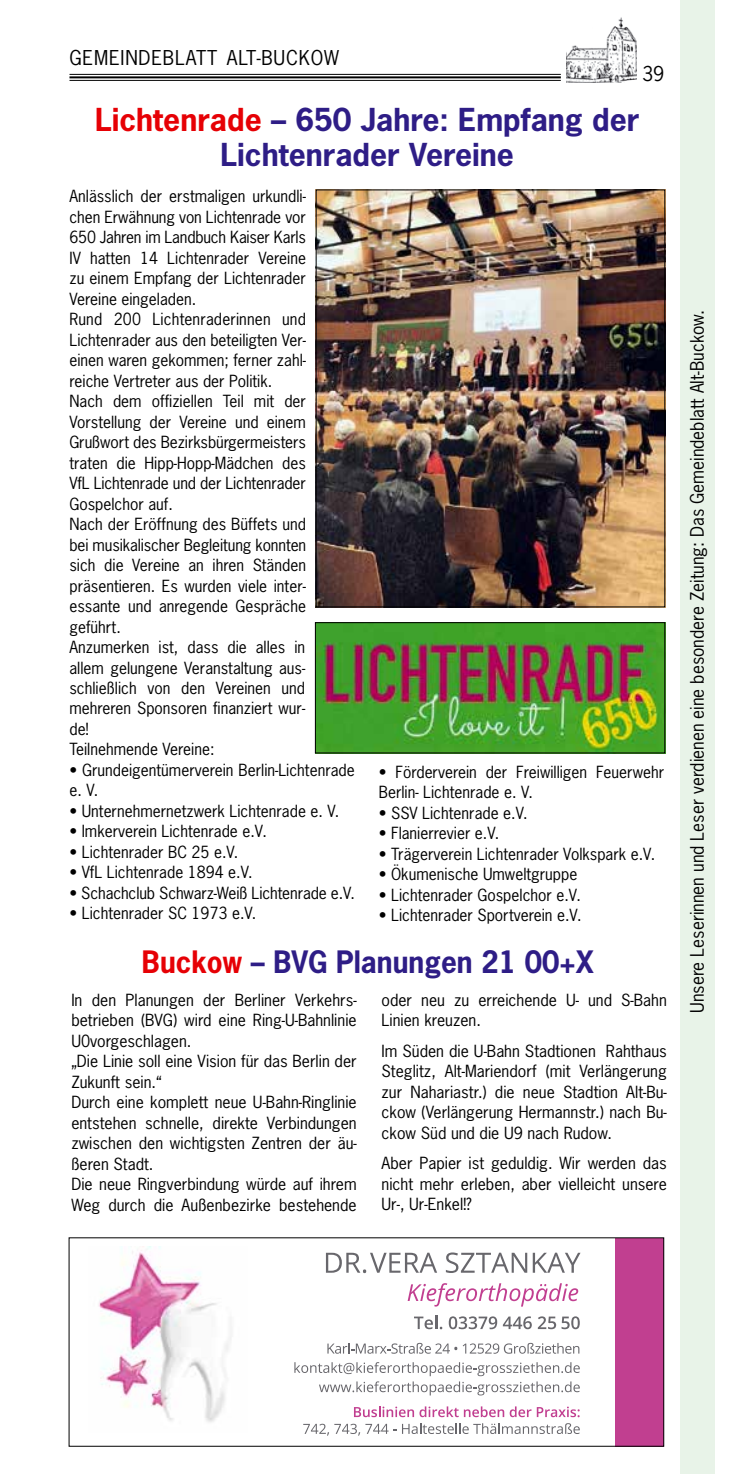
<style>
.page{position:relative;width:737px;height:1474px;background:#fff}
.page>*{position:absolute;margin:0;border:0;box-sizing:border-box;transform-origin:0 0}
.t1{font:700 29.75px/35.7px "News Gothic";color:#2e1d86;text-align:center}
.t2{font:700 29.05px "News Gothic";color:#2e1d86;scale:.96 1}
.t3{font:19.25px "News Gothic";letter-spacing:.04em;color:#000}
.t4{font:17.5px "News Gothic";color:#000}
.t5{font:15.75px/20.5px "News Gothic";color:#000}
.s1{color:#e60005}
</style>
<div class="page">
<hr style="left:69px;top:74px;width:492px;height:1px;background:#000">
<hr style="left:69px;top:76px;width:492px;height:2px;background:#000">
<hr style="left:69px;top:80px;width:492px;height:1px;background:#000">
<img style="left:566px;top:17px;width:70px;height:65px">
<svg style="left:624px;top:79px;width:13px;height:3px"></svg>
<img style="left:98px;top:1246px;width:133px;height:176px">
<svg style="left:326px;top:1252px;width:111px;height:21px"></svg>
<svg style="left:446px;top:1252px;width:81px;height:20px"></svg>
<svg style="left:533px;top:1252px;width:47px;height:20px"></svg>
<svg style="left:407px;top:1283px;width:171px;height:23px"></svg>
<svg style="left:414px;top:1315px;width:28px;height:14px"></svg>
<svg style="left:449px;top:1316px;width:48px;height:13px"></svg>
<svg style="left:503px;top:1316px;width:29px;height:13px"></svg>
<svg style="left:538px;top:1316px;width:42px;height:13px"></svg>
<svg style="left:327px;top:1342px;width:252px;height:11px"></svg>
<svg style="left:294px;top:1362px;width:286px;height:33px"></svg>
<div style="left:615px;top:1237px;width:48px;height:209px;background:#c13f90"></div>
<svg style="left:303px;top:1406px;width:277px;height:29px"></svg>
<div style="left:680px;top:0;width:34px;height:1473px;background:#e8f3e8"></div>
<img style="left:318px;top:192px;width:345px;height:413px">
<div style="left:316px;top:190px;width:349px;height:417px;border:1px solid #000"></div>
<img style="left:317px;top:624px;width:346px;height:127px">
<div style="left:315px;top:622px;width:350px;height:131px;border:1px solid #000"></div>
<p class="t3" style="left:69px;top:45px;width:271px">GEMEINDEBLATT ALT-BUCKOW</p>
<p class="t3" style="left:642px;top:61px;width:24px">39</p>
<h1 class="t1" style="left:95px;top:101px;width:546px"><span class="s1">Lichtenrade</span> – 650 Jahre: Empfang der<br>Lichtenrader Vereine</h1>
<p class="t5" style="left:69px;top:186px;width:238px">Anlässlich der erstmaligen urkundli&shy;chen Erwähnung von Lichtenrade vor<br>650 Jahren im Landbuch Kaiser Karls<br>IV hatten 14 Lichtenrader Vereine zu einem Empfang der Lichtenrader<br>Vereine eingeladen.<br>Rund 200 Lichtenraderinnen und<br>Lichtenrader aus den beteiligten Ver&shy;einen waren gekommen; ferner zahl&shy;reiche Vertreter aus der Politik.<br>Nach dem offiziellen Teil mit der<br>Vorstellung der Vereine und einem<br>Grußwort des Bezirksbürgermeisters traten die Hipp-Hopp-Mädchen des<br>VfL Lichtenrade und der Lichtenrader<br>Gospelchor auf.<br>Nach der Eröffnung des Büffets und bei musikalischer Begleitung konnten sich die Vereine an ihren Ständen präsentieren. Es wurden viele inter&shy;essante und anregende Gespräche geführt.<br>Anzumerken ist, dass die alles in allem gelungene Veranstaltung aus&shy;schließlich von den Vereinen und mehreren Sponsoren finanziert wur&shy;de!<br>Teilnehmende Vereine:</p>
<p class="t5" style="left:69px;top:759px;width:287px">• Grundeigentümerverein Berlin-Lichtenrade e. V.</p>
<p class="t5" style="left:69px;top:800px;width:271px">• Unternehmernetzwerk Lichtenrade e. V.</p>
<p class="t5" style="left:69px;top:821px;width:199px">• Imkerverein Lichtenrade e.V.</p>
<p class="t5" style="left:69px;top:841px;width:170px">• Lichtenrader BC 25 e.V.</p>
<p class="t5" style="left:69px;top:862px;width:185px">• VfL Lichtenrade 1894 e.V.</p>
<p class="t5" style="left:69px;top:882px;width:287px">• Schachclub Schwarz-Weiß Lichtenrade e.V.</p>
<p class="t5" style="left:69px;top:903px;width:188px">• Lichtenrader SC 1973 e.V.</p>
<p class="t5" style="left:379px;top:761px;width:287px">• Förderverein der Freiwilligen Feuerwehr<br>Berlin- Lichtenrade e. V.</p>
<p class="t5" style="left:379px;top:802px;width:150px">• SSV Lichtenrade e.V.</p>
<p class="t5" style="left:379px;top:823px;width:122px">• Flanierrevier e.V.</p>
<p class="t5" style="left:379px;top:843px;width:278px">• Trägerverein Lichtenrader Volkspark e.V.</p>
<p class="t5" style="left:379px;top:864px;width:200px">• Ökumenische Umweltgruppe</p>
<p class="t5" style="left:379px;top:884px;width:203px">• Lichtenrader Gospelchor e.V.</p>
<p class="t5" style="left:379px;top:905px;width:204px">• Lichtenrader Sportverein e.V.</p>
<h2 class="t2" style="left:142px;top:942px;width:472px"><span class="s1">Buckow</span> – BVG Planungen 21 00+X</h2>
<p class="t5" style="left:71px;top:989px;width:287px">In den Planungen der Berliner Verkehrs&shy;betrieben (BVG) wird eine Ring-U-Bahnlinie U0vorgeschlagen.<br>„Die Linie soll eine Vision für das Berlin der Zukunft sein.“<br>Durch eine komplett neue U-Bahn-Ringlinie entstehen schnelle, direkte Verbindungen zwischen den wichtigsten Zentren der äu&shy;ßeren Stadt.<br>Die neue Ringverbindung würde auf ihrem Weg durch die Außenbezirke bestehende</p>
<p class="t5" style="left:381px;top:989px;width:287px">oder neu zu erreichende U- und S-Bahn<br>Linien kreuzen.</p>
<p class="t5" style="left:381px;top:1040px;width:287px;text-align:justify">Im Süden die U-Bahn Stadtionen Rahthaus Steglitz, Alt-Mariendorf (mit Verlängerung zur Nahariastr.) die neue Stadtion Alt-Bu&shy;ckow (Verlängerung Hermannstr.) nach Bu&shy;ckow Süd und die U9 nach Rudow.</p>
<p class="t5" style="left:381px;top:1152px;width:287px;text-align:justify">Aber Papier ist geduldig. Wir werden das nicht mehr erleben, aber vielleicht unsere Ur-, Ur-Enkel!?</p>
<p class="t4" style="left:686px;top:1013px;width:705px;rotate:-90deg">Unsere Leserinnen und Leser verdienen eine besondere Zeitung: Das Gemeindeblatt Alt-Buckow.</p>
</div>
